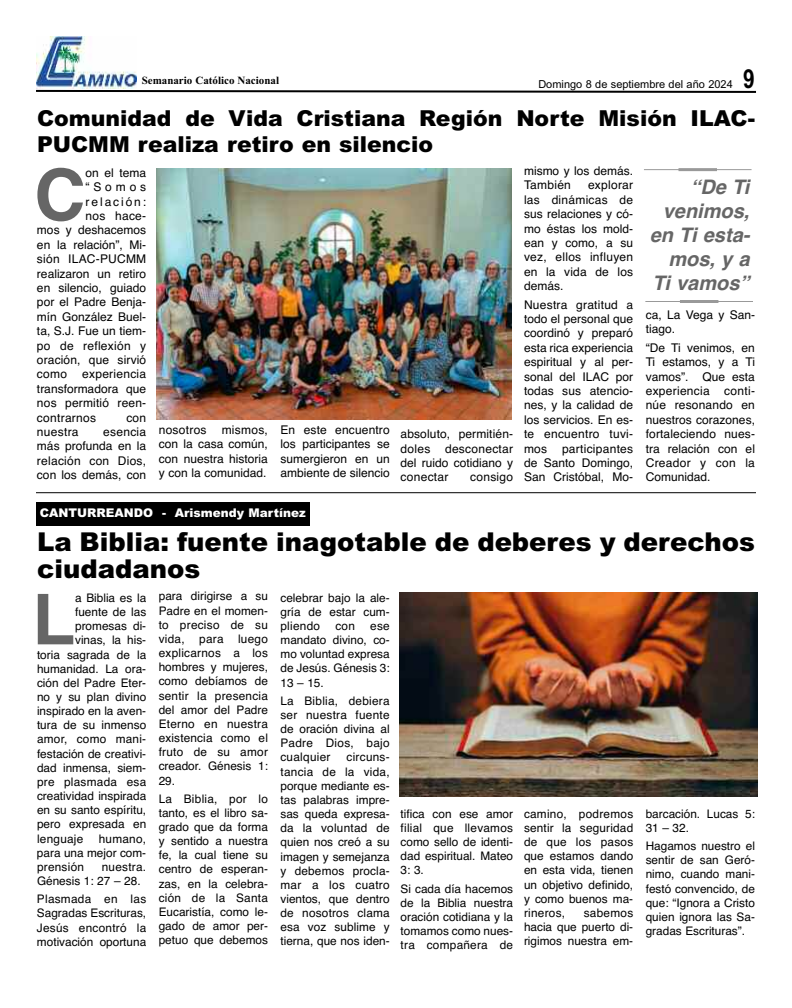
<style>
.page{position:relative;width:792px;height:1008px;background:#fff}
.page>*{position:absolute;margin:0;border:0;box-sizing:border-box;transform-origin:0 0}
.t1{font:700 71.2px "Helvetica";color:#666}
.t2{font:700 70.1px "Helvetica";color:#666}
.t3{font:700 26.2px "Arial";color:#000;scale:.8 1}
.t4{font:900 26px/27px "Arial";color:#000}
.t5{font:900 22px/26.4px "Arial";color:#000}
.t6{font:italic 700 20px/24px "Helvetica";color:#666;text-align:right}
.t7{font:12px/14.4px "Helvetica";color:#000;text-align:justify}
.t8{font:12px "Helvetica";letter-spacing:.02em;color:#000}
.t9{font:900 12px "Arial";color:#fff}
.t10{font:12px "Helvetica";letter-spacing:.16em;color:#000}
.t11{font:11.8px/14.2px "Helvetica";color:#000;text-align:justify}
.t12{font:11.8px "Helvetica";letter-spacing:.02em;color:#000}
.t13{font:11px "Arial";color:#000}
.t14{font:700 11px "Times New Roman";color:#000}
</style>
<div class="page">
<svg style="left:36px;top:89px;width:720px;height:4px"></svg>
<img style="left:36px;top:36px;width:101px;height:53px">
<hr style="left:36px;top:492px;width:720px;height:1px;background:#000">
<img style="left:156px;top:169px;width:356px;height:250px">
<hr style="left:644px;top:169px;width:108px;height:1px;background:#999">
<hr style="left:678px;top:168px;width:39px;height:3px;background:#999">
<hr style="left:645px;top:301px;width:108px;height:1px;background:#999">
<hr style="left:680px;top:300px;width:38px;height:3px;background:#999">
<img style="left:399px;top:592px;width:358px;height:205px">
<div style="left:36px;top:503px;width:274px;height:23px;background:#000"></div>
<p class="t14" style="left:142px;top:74px;width:139px">Semanario Católico Nacional</p>
<p class="t13" style="left:538px;top:77px;width:196px">Domingo 8 de septiembre del año 2024</p>
<h3 class="t3" style="left:743px;top:64px;width:16px">9</h3>
<h3 class="t5" style="left:37px;top:105px;width:719px">Comunidad de Vida Cristiana Región Norte Misión ILAC-<br>PUCMM realiza retiro en silencio</h3>
<h1 class="t1" style="left:34px;top:154px;width:53px">C</h1>
<p class="t7" style="left:86px;top:165px;width:62px">on el tema</p>
<p class="t7" style="left:524px;top:164px;width:111px">mismo y los demás.<br>También</p>
<h3 class="t6" style="left:650px;top:175px;width:102px">“De Ti venimos, en Ti esta&shy;mos, y a<br>Ti vamos”</h3>
<p class="t7" style="left:524px;top:178px;width:111px;text-indent:64px">explorar las dinámicas de sus relaciones y có&shy;mo éstas los mold&shy;ean y como, a su vez, ellos influyen en la vida de los demás.</p>
<p class="t7" style="left:524px;top:297px;width:111px">Nuestra gratitud a todo el personal que coordinó y preparó esta rica experiencia espiritual y al per&shy;sonal del ILAC por todas sus atencio&shy;nes, y la calidad de los servicios. En es&shy;te encuentro tuvi&shy;mos participantes de Santo Domingo, San Cristóbal, Mo-</p>
<p class="t7" style="left:646px;top:308px;width:111px">ca, La Vega y San&shy;tiago.</p>
<p class="t7" style="left:86px;top:180px;width:62px">“Somos</p>
<p class="t10" style="left:86px;top:194px;width:62px">relación:</p>
<p class="t7" style="left:86px;top:209px;width:62px">nos hace-</p>
<p class="t7" style="left:37px;top:223px;width:111px">mos y deshacemos</p>
<p class="t7" style="left:37px;top:237px;width:111px">en la relación”, Mi-</p>
<p class="t8" style="left:37px;top:252px;width:111px">sión ILAC-PUCMM</p>
<p class="t7" style="left:37px;top:266px;width:111px">realizaron un retiro</p>
<p class="t7" style="left:37px;top:281px;width:111px">en silencio, guiado</p>
<p class="t7" style="left:37px;top:295px;width:111px">por el Padre Benja-</p>
<p class="t7" style="left:37px;top:309px;width:111px">mín González Buel-</p>
<p class="t7" style="left:37px;top:324px;width:111px">ta, S.J. Fue un tiem-</p>
<p class="t8" style="left:37px;top:338px;width:111px">po de reflexión y</p>
<p class="t7" style="left:37px;top:353px;width:111px">oración, que sirvió</p>
<p class="t7" style="left:37px;top:367px;width:32px">como</p>
<p class="t7" style="left:646px;top:341px;width:111px">“De Ti venimos, en Ti estamos, y a Ti vamos”. Que esta experiencia conti&shy;núe resonando en nuestros corazones, fortaleciendo nues&shy;tra relación con el Creador y con la Comunidad.</p>
<p class="t7" style="left:37px;top:367px;width:111px;text-indent:45px">experiencia transformadora que nos permitió reen&shy;contrarnos</p>
<p class="t7" style="left:126px;top:410px;width:21px">con</p>
<p class="t7" style="left:159px;top:422px;width:111px;text-indent:63px">mismos, con la casa común, con nuestra historia y con la comunidad.</p>
<p class="t7" style="left:281px;top:423px;width:111px">En este encuentro los participantes se sumergieron en un ambiente de silencio</p>
<p class="t7" style="left:401px;top:427px;width:114px">absoluto, permitién&shy;doles desconectar del ruido cotidiano y conectar</p>
<p class="t7" style="left:37px;top:425px;width:111px;text-indent:66px">esencia más profunda en la relación con Dios, con los demás, con</p>
<p class="t8" style="left:159px;top:423px;width:49px">nosotros</p>
<p class="t8" style="left:37px;top:425px;width:43px">nuestra</p>
<p class="t8" style="left:470px;top:470px;width:44px">consigo</p>
<p class="t9" style="left:40px;top:506px;width:267px">CANTURREANDO - Arismendy Martínez</p>
<h3 class="t4" style="left:37px;top:528px;width:720px">La Biblia: fuente inagotable de deberes y derechos ciudadanos</h3>
<h2 class="t2" style="left:32px;top:579px;width:44px">L</h2>
<p class="t11" style="left:75px;top:591px;width:73px">a Biblia es la</p>
<p class="t11" style="left:159px;top:589px;width:111px">para dirigirse a su Padre en el momen&shy;to preciso de su vida, para luego explicarnos a los hombres y mujeres, como debíamos de sentir la presencia del amor del Padre Eterno en nuestra existencia como el fruto de su amor creador. Génesis 1:<br>29.</p>
<p class="t11" style="left:159px;top:792px;width:111px">La Biblia, por lo tanto, es el libro sa&shy;grado que da forma y sentido a nuestra fe, la cual tiene su centro de esperan&shy;zas, en la celebra&shy;ción de la Santa Eucaristía, como le&shy;gado de amor per&shy;petuo que debemos</p>
<p class="t11" style="left:281px;top:590px;width:111px">celebrar bajo la ale&shy;gría de estar cum&shy;pliendo</p>
<p class="t11" style="left:75px;top:605px;width:73px">fuente de las</p>
<p class="t11" style="left:75px;top:619px;width:73px">promesas di-</p>
<p class="t11" style="left:75px;top:633px;width:73px">vinas, la his-</p>
<p class="t11" style="left:37px;top:647px;width:111px">toria sagrada de la</p>
<p class="t11" style="left:37px;top:662px;width:111px">humanidad. La ora-</p>
<p class="t11" style="left:37px;top:676px;width:111px">ción del Padre Eter-</p>
<p class="t11" style="left:37px;top:690px;width:111px">no y su plan divino</p>
<p class="t11" style="left:37px;top:704px;width:111px">inspirado en la aven-</p>
<p class="t11" style="left:37px;top:718px;width:111px">tura de su inmenso</p>
<p class="t12" style="left:37px;top:733px;width:111px">amor, como mani-</p>
<p class="t11" style="left:37px;top:746px;width:111px">festación de creativi-</p>
<p class="t11" style="left:37px;top:761px;width:111px">dad inmensa, siem-</p>
<p class="t12" style="left:37px;top:775px;width:111px">pre plasmada esa</p>
<p class="t11" style="left:37px;top:789px;width:111px">creatividad inspirada</p>
<p class="t11" style="left:37px;top:803px;width:111px">en su santo espíritu,</p>
<p class="t11" style="left:37px;top:817px;width:111px">pero expresada en</p>
<p class="t12" style="left:37px;top:832px;width:48px">lenguaje</p>
<p class="t11" style="left:335px;top:619px;width:21px">con</p>
<p class="t11" style="left:281px;top:619px;width:111px;text-indent:90px">ese mandato divino, co&shy;mo voluntad expresa de Jesús. Génesis 3:<br>13 – 15.</p>
<p class="t11" style="left:281px;top:694px;width:111px">La Biblia, debiera ser nuestra fuente de oración divina al Padre Dios, bajo cualquier</p>
<p class="t11" style="left:281px;top:750px;width:111px;text-indent:66px">circuns&shy;tancia de la vida, porque mediante es&shy;tas palabras impre&shy;sas queda expresa&shy;da la voluntad de quien nos creó a su imagen y semejanza y debemos procla&shy;mar a los cuatro vientos, que dentro de nosotros clama esa voz sublime y tierna, que nos iden-</p>
<p class="t11" style="left:646px;top:807px;width:111px">barcación. Lucas 5:<br>31 – 32.</p>
<p class="t11" style="left:646px;top:839px;width:111px">Hagamos nuestro el sentir de san Geró&shy;nimo, cuando mani&shy;festó convencido, de que: “Ignora a Cristo quien ignora las Sa&shy;gradas Escrituras”.</p>
<p class="t11" style="left:401px;top:807px;width:114px">tifica con ese amor filial que llevamos como sello de identi&shy;dad espiritual. Mateo 3: 3.</p>
<p class="t11" style="left:401px;top:881px;width:114px">Si cada día hacemos de la Biblia nuestra oración cotidiana y la tomamos como nues&shy;tra compañera de</p>
<p class="t11" style="left:524px;top:807px;width:111px">camino, podremos sentir la seguridad de que los pasos que estamos dando en esta vida, tienen un objetivo definido, y como buenos ma&shy;rineros,</p>
<p class="t11" style="left:37px;top:831px;width:111px;text-indent:62px">humano, para una mejor com&shy;prensión</p>
<p class="t11" style="left:37px;top:860px;width:111px;text-indent:65px">nuestra.<br>Génesis 1: 27 – 28.</p>
<p class="t11" style="left:37px;top:892px;width:111px">Plasmada en las Sagradas Escrituras, Jesús encontró la motivación oportuna</p>
<p class="t11" style="left:524px;top:906px;width:111px;text-indent:60px">sabemos hacia que puerto di&shy;rigimos nuestra em-</p>
</div>
